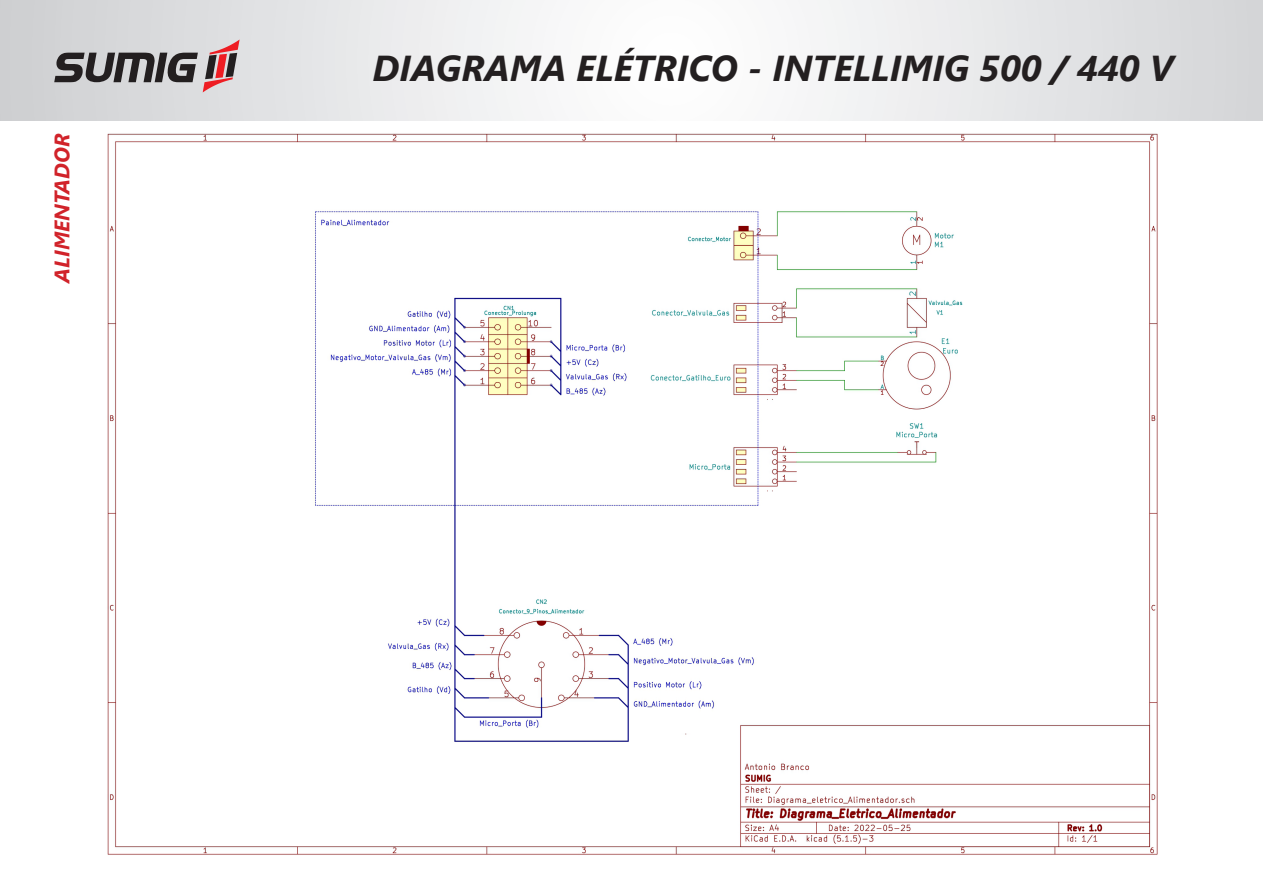
<style>
.page{position:relative;width:1263px;height:893px;background:#fff}
.page>*{position:absolute;margin:0;border:0;box-sizing:border-box;transform-origin:0 0}
.t1{font:italic 700 36px "Segoe UI";color:#231f20}
.t2{font:italic 700 34.2px "Segoe UI";color:#231f20}
.t3{font:italic 700 21px "Segoe UI";color:#d1232a}
</style>
<div class="page">
<svg style="left:0;top:0;width:1263px;height:120px"></svg>
<svg style="left:54px;top:40px;width:186px;height:52px;background:#a3999b"></svg>
<img style="left:107px;top:133px;width:1051px;height:722px">
<p class="t3" style="left:42px;top:282px;width:150px;rotate:-90deg">ALIMENTADOR</p>
<p class="t1" style="left:372px;top:34px;width:802px">DIAGRAMA ELÉTRICO - INTELLIMIG 500 / 440 V</p>
<p class="t2" style="left:320px;top:45px;width:763px">DIAGRAMA ELÉTRICO – INTELLIMIG 500 / 440 V</p>
</div>
